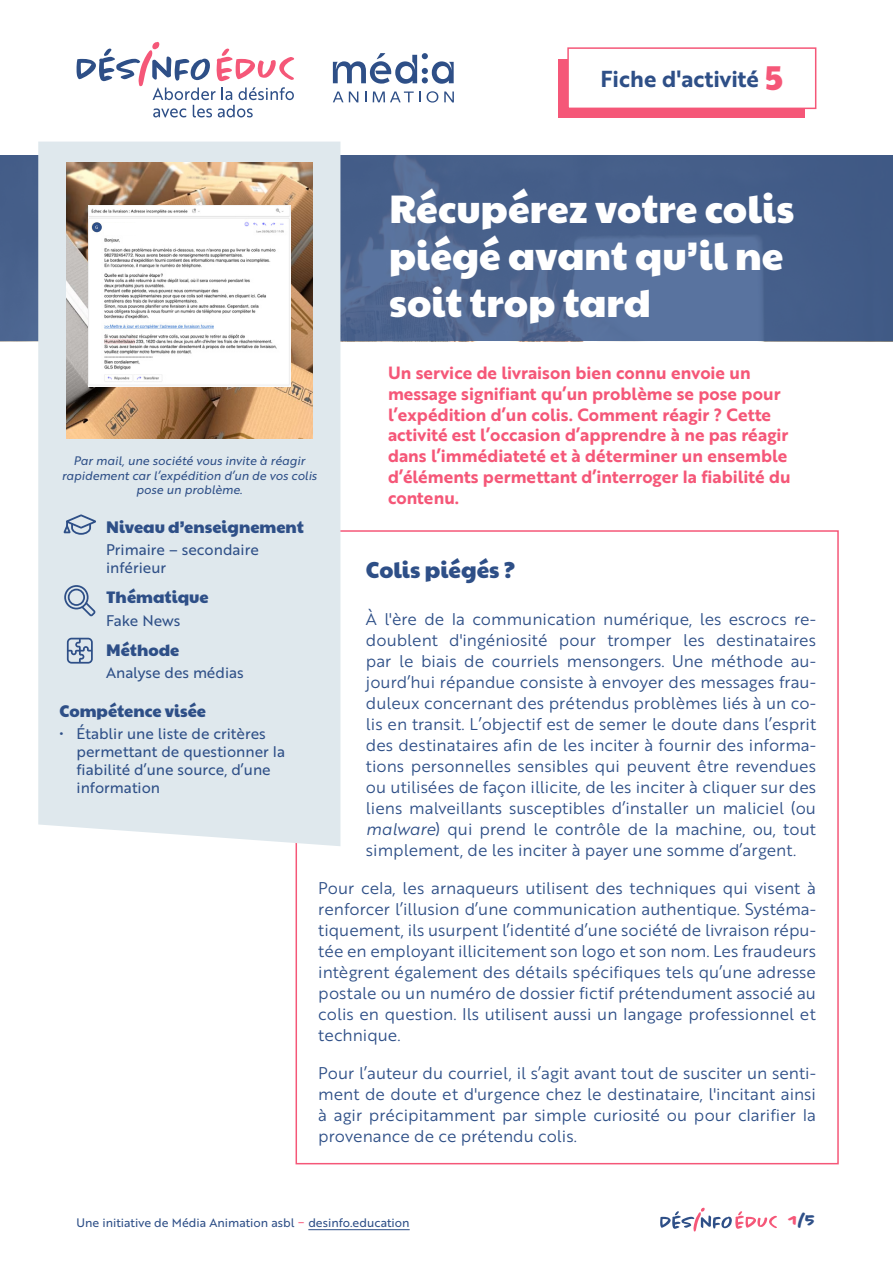
<style>
.page{position:relative;width:893px;height:1263px;background:#fff}
.page>*{position:absolute;margin:0;border:0;box-sizing:border-box;transform-origin:0 0}
.Titre_fiche{font:39px/46.8px "Paytone One";color:#fff}
.t1{font:22.5px "Brother 1816 Bold";color:#2e4f87}
.Titre1_intro{font:22.5px "Paytone One";color:#2e4f87}
.t2{font:700 18px "Chantal";color:#2e4f87}
.Chapeau_intro{font:17.25px/20.7px "Brother 1816 Bold";color:#f55778}
.Txt_intro{font:16.5px/21px "Brother 1816 Book";color:#2e4f87;text-align:justify}
.Titre_encart_infos{font:16.5px "Paytone One";color:#2e4f87}
.Txt_encart_infos{font:15px/18px "Brother 1816 Regular";color:#2e4f87}
.Légende_img_encart_infos{font:12px/14.4px "Brother 1816 Regular Italic";color:#2e4f87;text-align:center}
.t3{font:12px "Brother 1816 Regular";color:#2e4f87}
.s1{font-family:"Paytone One";font-size:34.5px;color:#f55778}
.s2{font-family:"Brother 1816 Book Italic"}
.s3{color:#f55778}
</style>
<div class="page">
<hr style="left:308px;top:1229px;width:102px;height:1px;background:#2e4f87">
<svg style="left:660px;top:1208px;width:117px;height:23px"></svg>
<svg style="left:76px;top:42px;width:218px;height:75px"></svg>
<svg style="left:333px;top:92px;width:10px;height:10px"></svg>
<svg style="left:349px;top:92px;width:9px;height:10px"></svg>
<svg style="left:373px;top:92px;width:48px;height:10px"></svg>
<svg style="left:427px;top:91px;width:11px;height:12px"></svg>
<svg style="left:444px;top:92px;width:10px;height:10px"></svg>
<svg style="left:333px;top:53px;width:121px;height:31px"></svg>
<div style="left:559px;top:59px;width:246px;height:58px;background:#f55778"></div>
<div style="left:568px;top:48px;width:248px;height:60px;background:#fff"></div>
<div style="left:567px;top:47px;width:249px;height:62px;border:2px solid #f55778"></div>
<svg style="left:0;top:156px;width:893px;height:185px;background:#4b648f"></svg>
<div style="left:38px;top:142px;width:302px;height:704px;background:#dfe8ed"></div>
<img style="left:66px;top:163px;width:246px;height:275px">
<svg style="left:64px;top:514px;width:32px;height:21px"></svg>
<svg style="left:63px;top:585px;width:33px;height:31px"></svg>
<svg style="left:67px;top:638px;width:26px;height:26px"></svg>
<img style="left:88px;top:206px;width:202px;height:181px">
<svg style="left:92px;top:222px;width:10px;height:10px"></svg>
<div style="left:104px;top:223px;width:36px;height:12px;background:#fff"></div>
<svg style="left:140px;top:225px;width:38px;height:7px"></svg>
<p class="t1" style="left:601px;top:62px;width:184px">Fiche d'activité <span class="s1">5</span></p>
<p class="Titre_fiche" style="left:389px;top:182px;width:407px">Récupérez votre colis piégé avant qu’il ne soit trop tard</p>
<p class="Chapeau_intro" style="left:388px;top:362px;width:404px">Un service de livraison bien connu envoie un message signifiant qu’un problème se pose pour l’expédition d’un colis. Comment réagir ? Cette activité est l’occasion d’apprendre à ne pas réagir dans l’immédiateté et à déterminer un ensemble d’éléments permettant d’interroger la fiabilité du contenu.</p>
<p class="Légende_img_encart_infos" style="left:62px;top:453px;width:257px">Par mail, une société vous invite à réagir rapidement car l’expédition d’un de vos colis pose un problème.</p>
<p class="Titre_encart_infos" style="left:106px;top:512px;width:199px">Niveau d’enseignement</p>
<p class="Txt_encart_infos" style="left:106px;top:540px;width:154px">Primaire – secondaire inférieur</p>
<p class="Titre_encart_infos" style="left:106px;top:582px;width:104px">Thématique</p>
<p class="Txt_encart_infos" style="left:106px;top:611px;width:76px">Fake News</p>
<p class="Titre_encart_infos" style="left:106px;top:635px;width:75px">Méthode</p>
<p class="Txt_encart_infos" style="left:106px;top:663px;width:139px">Analyse des médias</p>
<p class="Titre_encart_infos" style="left:60px;top:696px;width:148px">Compétence visée</p>
<p class="Txt_encart_infos" style="left:77px;top:724px;width:210px;text-indent:-17px">• Établir une liste de critères permettant de questionner la fiabilité d’une source, d’une information</p>
<p class="Titre1_intro" style="left:366px;top:549px;width:151px">Colis piégés ?</p>
<p class="Txt_intro" style="left:366px;top:607px;width:452px">À l'ère de la communication numérique, les escrocs re&shy;doublent d'ingéniosité pour tromper les destinataires par le biais de courriels mensongers. Une méthode au&shy;jourd’hui répandue consiste à envoyer des messages frau&shy;duleux concernant des prétendus problèmes liés à un co&shy;lis en transit. L’objectif est de semer le doute dans l’esprit des destinataires afin de les inciter à fournir des informa&shy;tions personnelles sensibles qui peuvent être revendues ou utilisées de façon illicite, de les inciter à cliquer sur des liens malveillants susceptibles d’installer un maliciel (ou <span class="s2">malware</span>) qui prend le contrôle de la machine, ou, tout simplement, de les inciter à payer une somme d’argent.</p>
<p class="Txt_intro" style="left:318px;top:876px;width:499px">Pour cela, les arnaqueurs utilisent des techniques qui visent à renforcer l’illusion d’une communication authentique. Systéma&shy;tiquement, ils usurpent l’identité d’une société de livraison répu&shy;tée en employant illicitement son logo et son nom. Les fraudeurs intègrent également des détails spécifiques tels qu’une adresse postale ou un numéro de dossier fictif prétendument associé au colis en question. Ils utilisent aussi un langage professionnel et technique.</p>
<p class="Txt_intro" style="left:318px;top:1061px;width:499px">Pour l’auteur du courriel, il s’agit avant tout de susciter un senti&shy;ment de doute et d'urgence chez le destinataire, l'incitant ainsi à agir précipitamment par simple curiosité ou pour clarifier la provenance de ce prétendu colis.</p>
<p class="t3" style="left:77px;top:1214px;width:335px">Une initiative de Média Animation asbl <span class="s3">−</span> desinfo.education</p>
<p class="t2" style="left:789px;top:1210px;width:29px"><span class="s3">1</span>/5</p>
</div>
